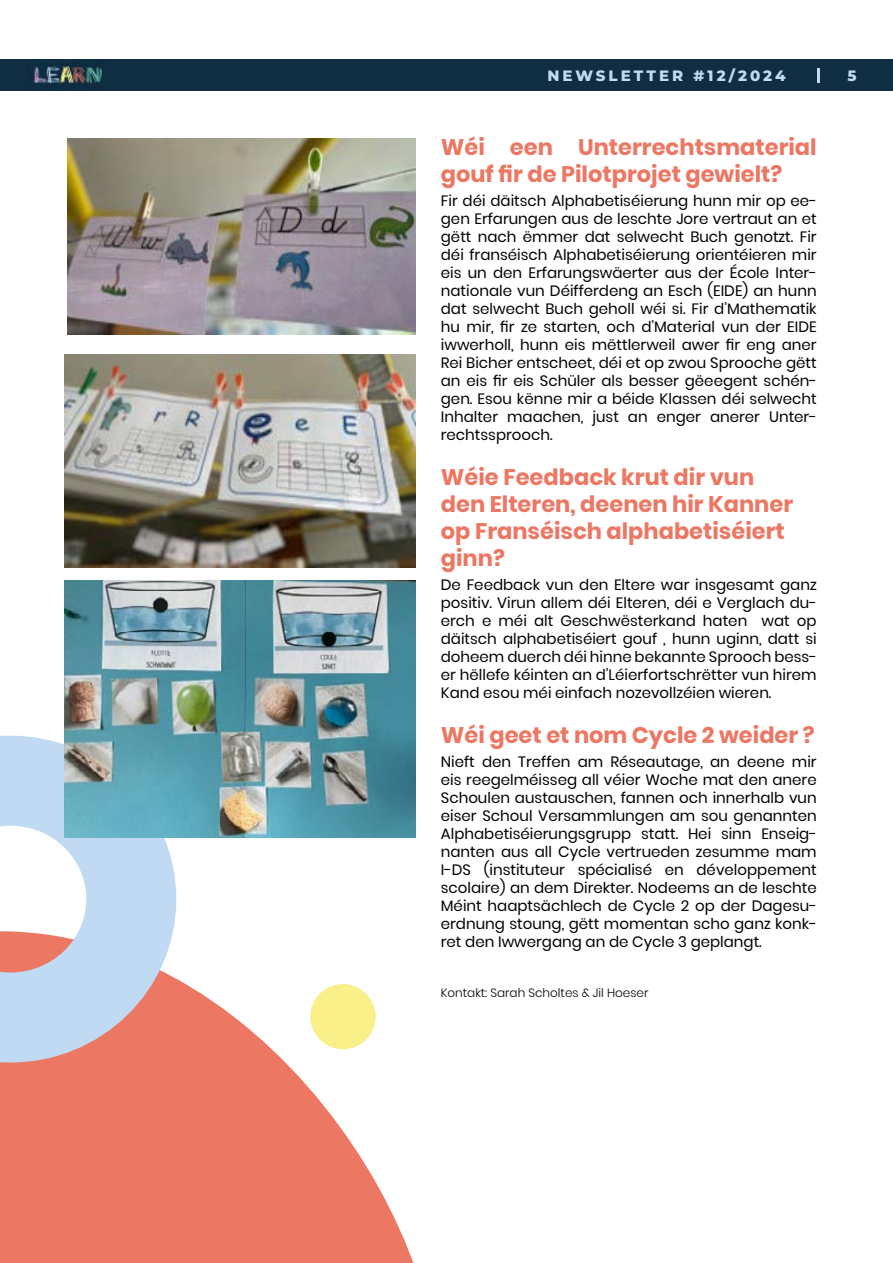
<style>
.page{position:relative;width:893px;height:1263px;background:#fff}
.page>*{position:absolute;margin:0;border:0;box-sizing:border-box;transform-origin:0 0}
.t1{font:700 22.5px/27px "Poppins";color:#ec7763}
.t2{font:15px/18px "Poppins";color:#000;text-align:justify}
.t3{font:800 15px "Montserrat";letter-spacing:.2em;color:#c0daf3}
.t4{font:300 12px "Poppins";color:#000}
</style>
<div class="page">
<svg style="left:0;top:978px;width:414px;height:285px;fill:#ec7763"></svg>
<svg style="left:0;top:736px;width:176px;height:326px"></svg>
<div style="left:0;top:59px;width:893px;height:31px;background:#0f2e42"></div>
<img style="left:32px;top:61px;width:70px;height:26px">
<svg style="left:817px;top:69px;width:2px;height:14px"></svg>
<img style="left:65px;top:355px;width:351px;height:213px">
<img style="left:68px;top:139px;width:347px;height:195px">
<img style="left:65px;top:580px;width:351px;height:258px">
<div style="left:310px;top:984px;width:66px;height:65px;background:#f9f089;border-radius:50%"></div>
<p class="t3" style="left:547px;top:65px;width:240px">NEWSLETTER #12/2024</p>
<p class="t3" style="left:847px;top:65px;width:11px">5</p>
<h1 class="t1" style="left:441px;top:134px;width:377px">Wéi een Unterrechtsmaterial gouf fir de Pilotprojet gewielt?</h1>
<p class="t2" style="left:441px;top:192px;width:378px">Fir déi däitsch Alphabetiséierung hunn mir op ee&shy;gen Erfarungen aus de leschte Jore vertraut an et gëtt nach ëmmer dat selwecht Buch genotzt. Fir déi franséisch Alphabetiséierung orientéieren mir eis un den Erfarungswäerter aus der École Inter&shy;nationale vun Déifferdeng an Esch (EIDE) an hunn dat selwecht Buch geholl wéi si. Fir d’Mathematik hu mir, fir ze starten, och d’Material vun der EIDE iwwerholl, hunn eis mëttlerweil awer fir eng aner Rei Bicher entscheet, déi et op zwou Sprooche gëtt an eis fir eis Schüler als besser gëeegent schén&shy;gen. Esou kënne mir a béide Klassen déi selwecht Inhalter maachen, just an enger anerer Unter&shy;rechtssprooch.</p>
<h1 class="t1" style="left:441px;top:464px;width:354px">Wéie Feedback krut dir vun den Elteren, deenen hir Kanner op Franséisch alphabetiséiert ginn?</h1>
<p class="t2" style="left:441px;top:576px;width:378px">De Feedback vun den Eltere war insgesamt ganz positiv. Virun allem déi Elteren, déi e Verglach du&shy;erch e méi alt Geschwësterkand haten wat op däitsch alphabetiséiert gouf , hunn uginn, datt si doheem duerch déi hinne bekannte Sprooch bess&shy;er hëllefe kéinten an d’Léierfortschrëtter vun hirem Kand esou méi einfach nozevollzéien wieren.</p>
<h1 class="t1" style="left:441px;top:722px;width:375px">Wéi geet et nom Cycle 2 weider ?</h1>
<p class="t2" style="left:441px;top:753px;width:378px">Nieft den Treffen am Réseautage, an deene mir eis reegelméisseg all véier Woche mat den anere Schoulen austauschen, fannen och innerhalb vun eiser Schoul Versammlungen am sou genannten Alphabetiséierungsgrupp statt. Hei sinn Enseig&shy;nanten aus all Cycle vertrueden zesumme mam I-DS (instituteur spécialisé en développement scolaire) an dem Direkter. Nodeems an de leschte Méint haaptsächlech de Cycle 2 op der Dagesu&shy;erdnung stoung, gëtt momentan scho ganz konk&shy;ret den Iwwergang an de Cycle 3 geplangt.</p>
<p class="t4" style="left:441px;top:986px;width:209px">Kontakt: Sarah Scholtes &amp; Jil Hoeser</p>
</div>
